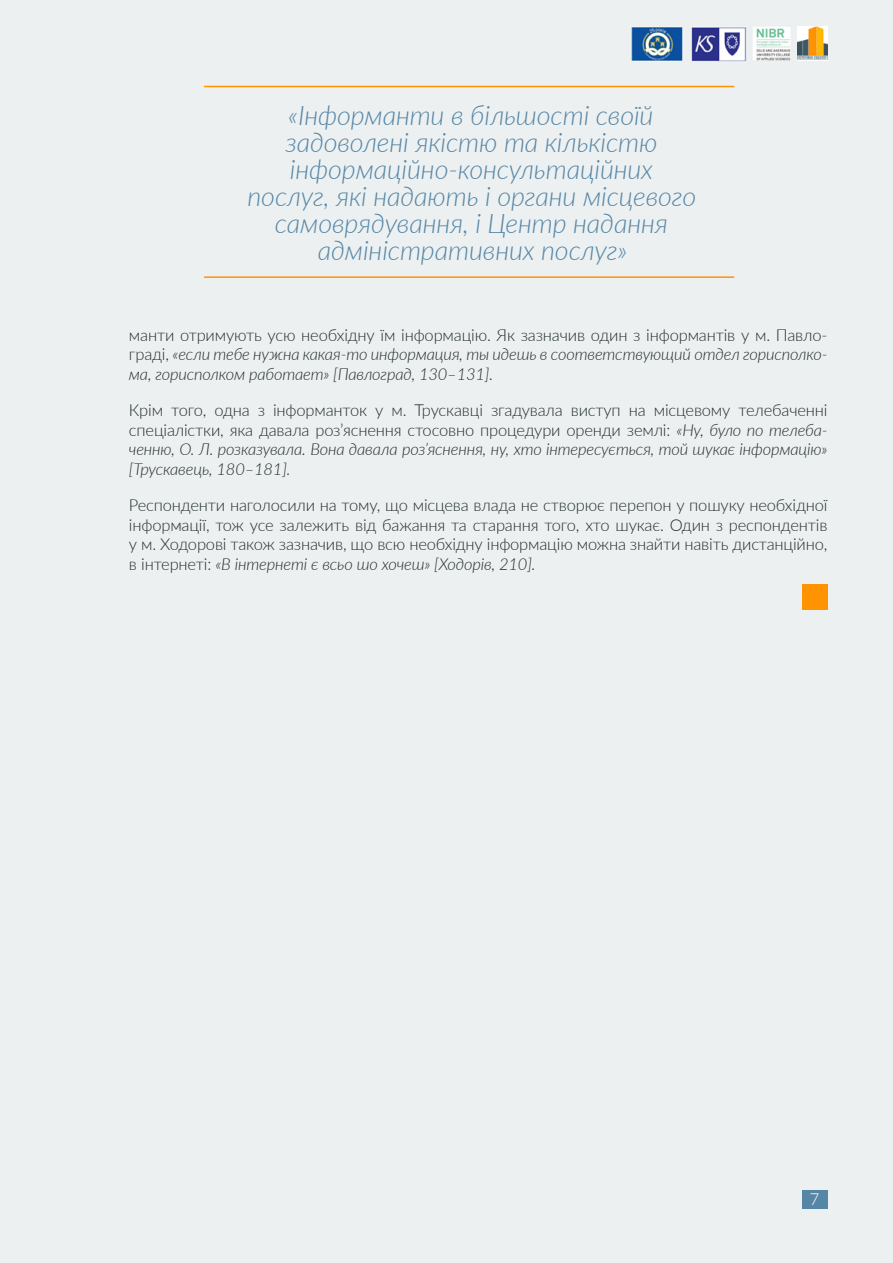
<style>
.page{position:relative;width:893px;height:1263px;background:#ecf0f1}
.page>*{position:absolute;margin:0;border:0;box-sizing:border-box;transform-origin:0 0}
.t1{font:italic 300 27px/27px "Lato";letter-spacing:-.005em;color:#5586a6;text-align:center}
.t2{font:300 16.5px/19.5px "Lato";letter-spacing:-.01em;color:#212b2d;text-align:justify}
.t3{font:italic 300 16.5px/19.5px "Lato";letter-spacing:-.01em;color:#212b2d;text-align:justify}
.t4{font:300 16.5px "Lato";color:#fff}
.s1{font-style:normal}
.s2{font-style:italic}
</style>
<div class="page">
<img style="left:589px;top:17px;width:262px;height:63px">
<img style="left:797px;top:26px;width:31px;height:34px">
<div style="left:803px;top:1190px;width:25px;height:18px;background:#5586a6"></div>
<div style="left:803px;top:584px;width:25px;height:25px;background:#ff9302"></div>
<hr style="left:204px;top:86px;width:530px;height:1px;background:#ff9302">
<hr style="left:204px;top:276px;width:530px;height:2px;background:#ff9302">
<h1 class="t1" style="left:247px;top:100px;width:450px">«Інформанти в більшості своїй задоволені якістю та кількістю інформаційно-консультаційних послуг, які надають і органи місцевого самоврядування, і Центр надання адміністративних послуг»</h1>
<p class="t3" style="left:129px;top:324px;width:700px"><span class="s1">манти отримують усю необхідну їм інформацію. Як зазначив один з інформантів у м. Павло&shy;граді,</span> «если тебе нужна какая-то информация, ты идешь в соответствующий отдел горисполко&shy;ма, горисполком работает» [Павлоград, 130–131].</p>
<p class="t2" style="left:129px;top:400px;width:700px">Крім того, одна з інформанток у м. Трускавці згадувала виступ на місцевому телебаченні спеціалістки, яка давала роз’яснення стосовно процедури оренди землі: <span class="s2">«Ну, було по телеба&shy;ченню, О. Л. розказувала. Вона давала роз’яснення, ну, хто інтересується, той шукає інформацію» [Трускавець, 180–181].</span></p>
<p class="t2" style="left:129px;top:495px;width:700px">Респонденти наголосили на тому, що місцева влада не створює перепон у пошуку необхідної інформації, тож усе залежить від бажання та старання того, хто шукає. Один з респондентів у м. Ходорові також зазначив, що всю необхідну інформацію можна знайти навіть дистанційно, в інтернеті: <span class="s2">«В інтернеті є всьо шо хочеш» [Ходорів, 210].</span></p>
<p class="t4" style="left:810px;top:1188px;width:11px">7</p>
</div>
